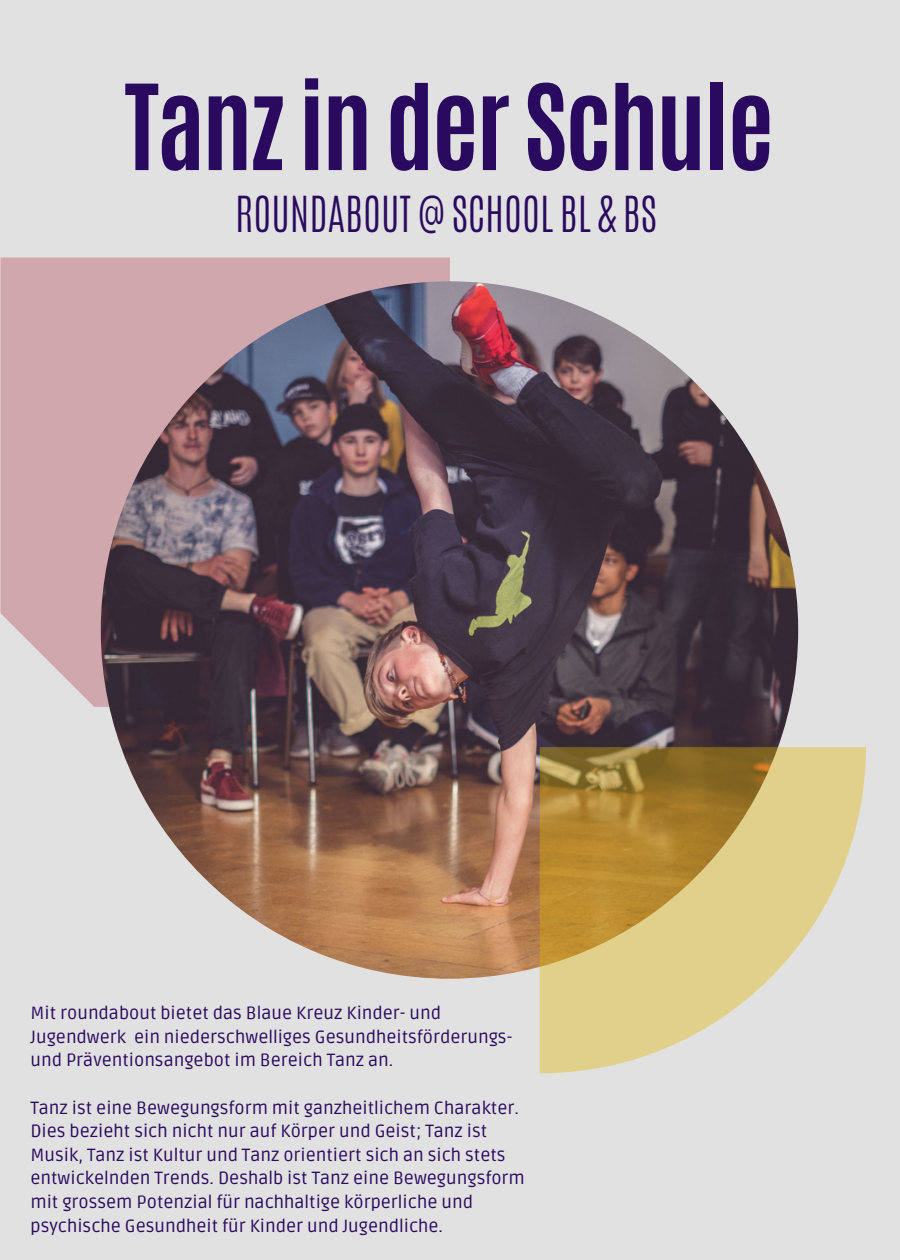
<style>
.page{position:relative;width:900px;height:1260px;background:#e1e1e1}
.page>*{position:absolute;margin:0;border:0;box-sizing:border-box;transform-origin:0 0}
.t1{font:700 100.5px "Antonio";letter-spacing:-.025em;color:#2a0a5e}
.t2{font:300 41.5px "Antonio";color:#2a0a5e}
.t3{font:17.75px/23.5px "Ruda";color:#2a0a5e}
</style>
<div class="page">
<div style="left:1px;top:257px;width:449px;height:450px;background:#d0a7ad"></div>
<img style="left:101px;top:281px;width:697px;height:698px;border-radius:50%">
<svg style="left:540px;top:747px;width:326px;height:326px;fill:#e1d08a"></svg>
<p class="t1" style="left:125px;top:55px;width:651px">Tanzin der Schule</p>
<p class="t2" style="left:235px;top:184px;width:423px">ROUNDABOUT @ SCHOOL BL &amp; BS</p>
<p class="t3" style="left:30px;top:1002px;width:483px">Mit roundabout bietet das Blaue Kreuz Kinder- und<br>Jugendwerk ein niederschwelliges Gesundheitsförderungs&shy;und Präventionsangebot im Bereich Tanz an.</p>
<p class="t3" style="left:30px;top:1096px;width:496px">Tanz ist eine Bewegungsform mit ganzheitlichem Charakter.<br>Dies bezieht sich nicht nur auf Körper und Geist; Tanz ist Musik, Tanz ist Kultur und Tanz orientiert sich an sich stets entwickelnden Trends. Deshalb ist Tanz eine Bewegungsform mit grossem Potenzial für nachhaltige körperliche und psychische Gesundheit für Kinder und Jugendliche.</p>
</div>
